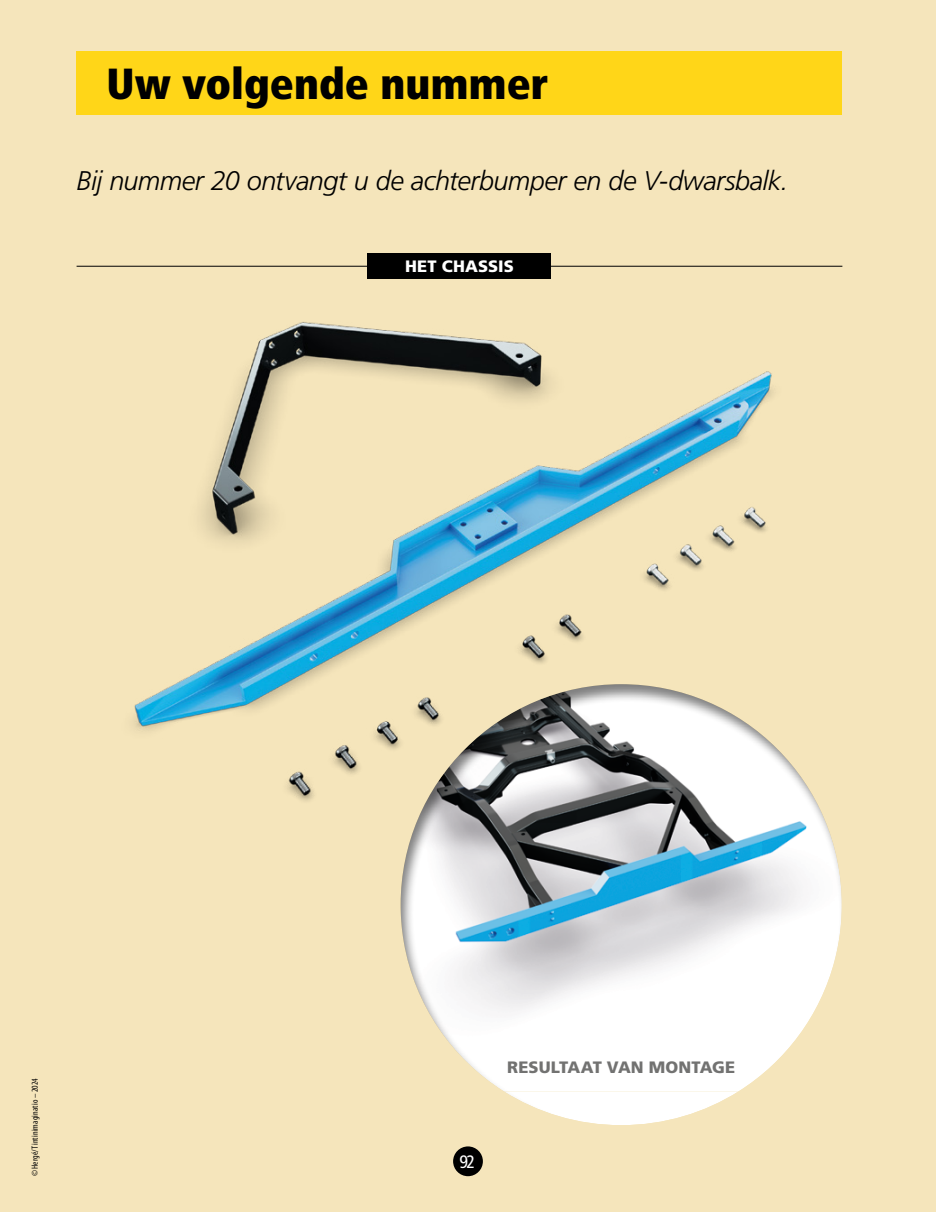
<style>
.page{position:relative;width:936px;height:1212px;background:#fff}
.page>*{position:absolute;margin:0;border:0;box-sizing:border-box;transform-origin:0 0}
.t1{font:900 condensed 43.5px "Frutiger LT Std";color:#000}
.t2{font:italic 300 27px "Frutiger LT Std";letter-spacing:-.02em;color:#000}
.t3{font:condensed 18px "Frutiger LT Std";color:#fff}
.t4{font:900 16.5px "Frutiger LT Std";letter-spacing:.005em;color:#727271}
.t5{font:900 16.5px "Frutiger LT Std";letter-spacing:.005em;color:#fff}
.t6{font:condensed 9px "Myriad Pro";letter-spacing:.02em;color:#000}
</style>
<div class="page">
<div style="left:0;top:0;width:935px;height:1212px;background:#f5e5bb"></div>
<hr style="left:77px;top:266px;width:765px;height:1px;background:#000">
<div style="left:367px;top:253px;width:184px;height:26px;background:#000"></div>
<img style="left:133px;top:322px;width:641px;height:479px">
<div style="left:386px;top:671px;width:467px;height:454px;background:#000;opacity:.5"></div>
<div style="left:453px;top:1146px;width:30px;height:30px;background:#000;border-radius:50%"></div>
<div style="left:77px;top:51px;width:765px;height:64px;background:#ffd618"></div>
<h1 class="t1" style="left:106px;top:58px;width:444px">Uw volgende nummer</h1>
<p class="t2" style="left:77px;top:166px;width:713px">Bij nummer 20 ontvangt u de achterbumper en de V-dwarsbalk.</p>
<p class="t5" style="left:405px;top:256px;width:110px">HET CHASSIS</p>
<p class="t6" style="left:30px;top:1176px;width:99px;rotate:-90deg">©Hergé/Tintinimaginatio – 2024</p>
<p class="t3" style="left:459px;top:1151px;width:17px">92</p>
<p class="t4" style="left:507px;top:1058px;width:229px">RESULTAAT VAN MONTAGE</p>
</div>
